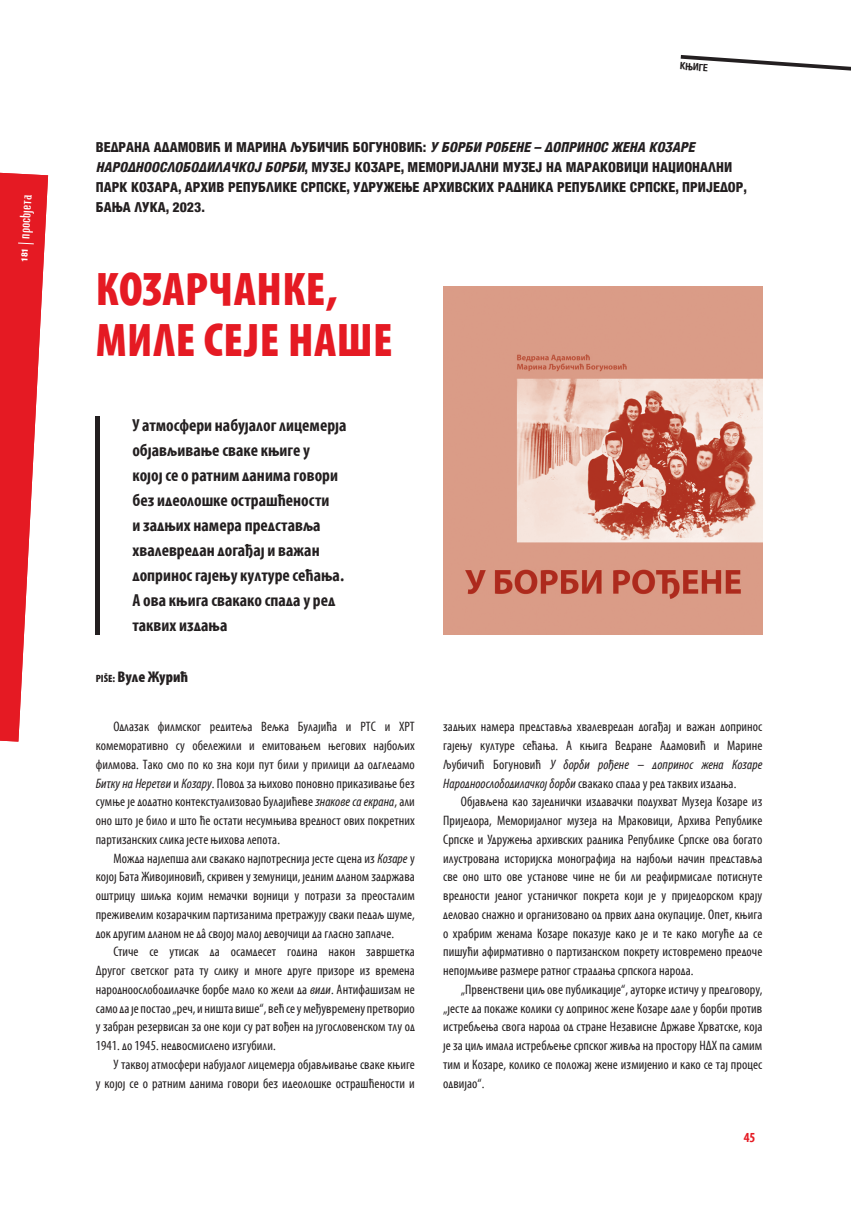
<style>
.page{position:relative;width:851px;height:1205px;background:#fff}
.page>*{position:absolute;margin:0;border:0;box-sizing:border-box;transform-origin:0 0}
.t1{font:47.5px/51.2px "cir MRD Crn Kond";letter-spacing:.01em;color:#e51a23}
.t2{font:17.5px/25px "cir MRD Deb Kond";color:#231f20}
.t3{font:15.62px "cir MRD Crn Kond";color:#231f20}
.t4{font:13.75px/18.8px "cir MRD Std Kond";letter-spacing:.005em;color:#231f20;text-align:justify}
.t5{font:13.75px/20px "cir HEL Vn Tez Kond";letter-spacing:.005em;color:#231f20}
.t6{font:13.75px "Bedrock Cirilica";color:#fff}
.t7{font:13.75px "cir MRD Deb Kond";color:#e51a23}
.t8{font:10px "cir HEL Vn Deb Kond";color:#231f20}
.s1{font-family:"cir HEL Vn Tez Kond Kos"}
.s2{font-size:10.62px}
.s3{font-family:"cir MRD Std Kond Kurz"}
</style>
<div class="page">
<svg style="left:680px;top:55px;width:170px;height:16px"></svg>
<hr style="left:96px;top:416px;width:4px;height:219px;background:#231f20">
<img style="left:443px;top:287px;width:319px;height:348px">
<svg style="left:0;top:172px;width:48px;height:569px"></svg>
<p class="t6" style="left:18px;top:238px;width:46px;rotate:-87deg">prosvjeta</p>
<p class="t8" style="left:680px;top:60px;width:30px;rotate:4deg">КЊИГЕ</p>
<p class="t5" style="left:96px;top:136px;width:652px">ВЕДРАНА АДАМОВИЋ И МАРИНА ЉУБИЧИЋ БОГУНОВИЋ: <span class="s1">У БОРБИ РОЂЕНЕ – ДОПРИНОС ЖЕНА КОЗАРЕ НАРОДНООСЛОБОДИЛАЧКОЈ БОРБИ</span>, МУЗЕЈ КОЗАРЕ, МЕМОРИЈАЛНИ МУЗЕЈ НА МАРАКОВИЦИ НАЦИОНАЛНИ ПАРК КОЗАРА, АРХИВ РЕПУБЛИКЕ СРПСКЕ, УДРУЖЕЊЕ АРХИВСКИХ РАДНИКА РЕПУБЛИКЕ СРПСКЕ, ПРИЈЕДОР, БАЊА ЛУКА, 2023.</p>
<p class="t1" style="left:96px;top:264px;width:298px">КОЗАРЧАНКЕ,<br>МИЛЕ СЕЈЕ НАШЕ</p>
<p class="t2" style="left:132px;top:412px;width:215px">У атмосфери набујалог лицемерја објављивање сваке књиге у<br>којој се о ратним данима говори без идеолошке острашћености<br>и задњих намера представља хвалевредан догађај и важан допринос гајењу културе сећања.<br>А ова књига свакако спада у ред таквих издања</p>
<p class="t3" style="left:96px;top:668px;width:94px"><span class="s2">PIŠE:</span> Вуле Журић</p>
<p class="t4" style="left:96px;top:718px;width:320px;text-indent:18px">Одлазак филмског редитеља Вељка Булајића и РТС и ХРТ комеморативно су обележили и емитовањем његових најбољих филмова. Тако смо по ко зна који пут били у прилици да одгледамо <span class="s3">Битку на Неретви</span> и <span class="s3">Козару</span>. Повод за њихово поновно приказивање без сумње је додатно контекстуализовао Булајићеве <span class="s3">знакове са екрана</span>, али оно што је било и што ће остати несумњива вредност ових покретних партизанских слика јесте њихова лепота.</p>
<p class="t4" style="left:96px;top:849px;width:320px;text-indent:18px">Можда најлепша али свакако најпотреснија јесте сцена из <span class="s3">Козаре</span> у којој Бата Живојиновић, скривен у земуници, једним дланом задржава оштрицу шиљка којим немачки војници у потрази за преосталим преживелим козарачким партизанима претражују сваки педаљ шуме, док другим дланом не дâ својој малој девојчици да гласно заплаче.</p>
<p class="t4" style="left:96px;top:943px;width:320px;text-indent:18px">Стиче се утисак да осамдесет година након завршетка Другог светског рата ту слику и многе друге призоре из времена народноослободилачке борбе мало ко жели да <span class="s3">види</span>. Антифашизам не само да је постао „реч, и ништа више“, већ се у међувремену претворио у забран резервисан за оне који су рат вођен на југословенском тлу од 1941. до 1945. недвосмислено изгубили.</p>
<p class="t4" style="left:96px;top:1055px;width:320px;text-align:right">У таквој атмосфери набујалог лицемерја објављивање сваке књиге<br>у којој се о ратним данима говори без идеолошке острашћености и</p>
<p class="t4" style="left:443px;top:718px;width:320px">задњих намера представља хвалевредан догађај и важан допринос гајењу културе сећања. А књига Ведране Адамовић и Марине Љубичић Богуновић <span class="s3">У борби рођене – допринос жена Козаре Народноослободилачкој борби</span> свакако спада у ред таквих издања.</p>
<p class="t4" style="left:443px;top:793px;width:320px;text-indent:18px">Објављена као заједнички издавачки подухват Музеја Козаре из Приједора, Меморијалног музеја на Мраковици, Архива Републике Српске и Удружења архивских радника Републике Српске ова богато илустрована историјска монографија на најбољи начин представља све оно што ове установе чине не би ли реафирмисале потиснуте вредности једног устаничког покрета који је у приједорском крају деловао снажно и организовано од првих дана окупације. Опет, књига о храбрим женама Козаре показује како је и те како могуће да се пишући афирмативно о партизанском покрету истовремено предоче непојмљиве размере ратног страдања српскога народа.</p>
<p class="t4" style="left:443px;top:980px;width:320px;text-indent:18px">„Првенствени циљ ове публикације“, ауторке истичу у предговору, „јесте да покаже колики су допринос жене Козаре дале у борби против истребљења свога народа од стране Независне Државе Хрватске, која је за циљ имала истребљење српског живља на простору НДХ па самим тим и Козаре, колико се положај жене измијенио и како се тај процес одвијао“.</p>
<p class="t7" style="left:743px;top:1130px;width:13px">45</p>
</div>
